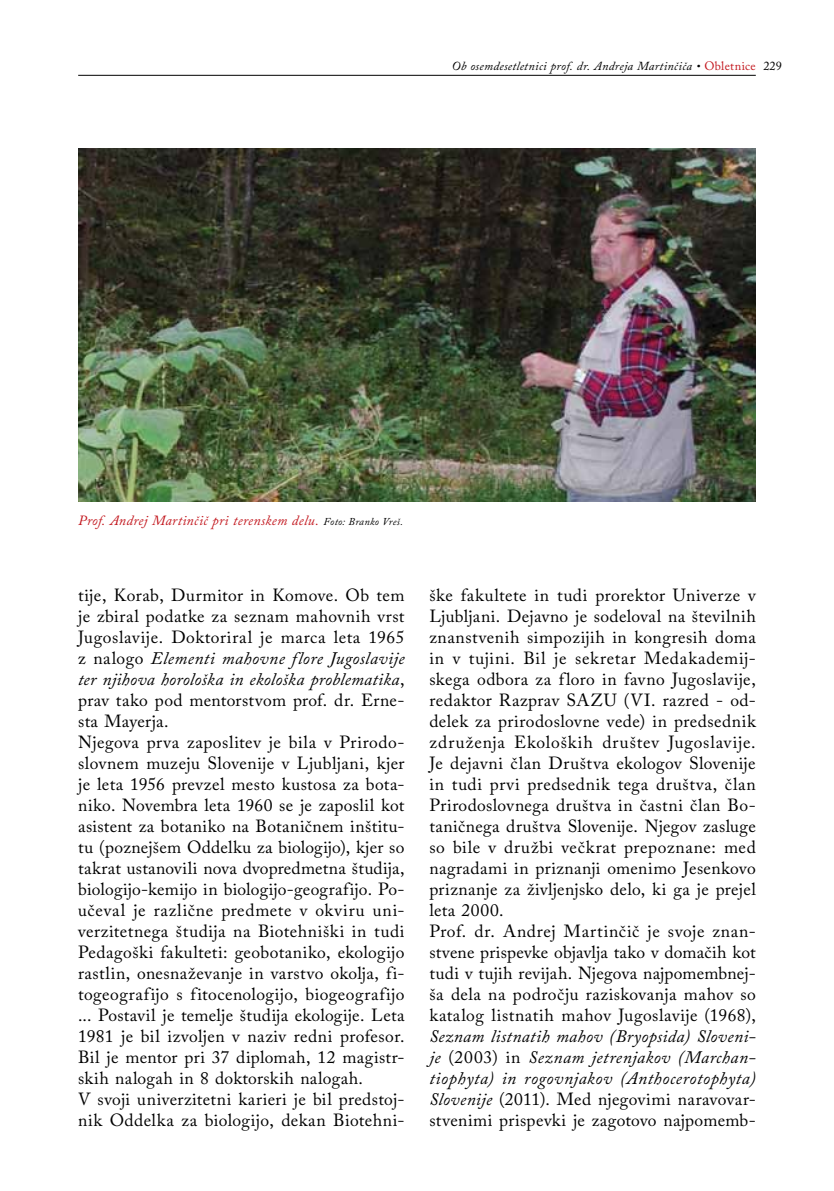
<style>
.page{position:relative;width:834px;height:1191px;background:#fff}
.page>*{position:absolute;margin:0;border:0;box-sizing:border-box;transform-origin:0 0}
.t1{font:17.5px/21px "Adobe Caslon Pro";letter-spacing:.025em;color:#000}
.t2{font:italic 17.5px/21px "Adobe Caslon Pro";letter-spacing:.03em;color:#000;text-align:justify}
.t3{font:italic 14px "Adobe Caslon Pro";letter-spacing:.025em;color:#c2151c}
.t4{font:italic 12.25px "Adobe Caslon Pro";letter-spacing:.025em;color:#000}
.s1{font-style:normal;color:#c2151c}
.s2{font-style:normal}
.s3{font-size:10.5px;color:#000}
.s4{font-style:italic}
</style>
<div class="page">
<hr style="left:78px;top:75px;width:677px;height:1px;background:#000">
<img style="left:78px;top:149px;width:677px;height:352px">
<p class="t4" style="left:452px;top:59px;width:331px">Ob osemdesetletnici prof. dr. Andreja Martinčiča • <span class="s1">Obletnice</span> <span class="s2">229</span></p>
<p class="t3" style="left:78px;top:512px;width:326px">Prof. Andrej Martinčič pri terenskem delu. <span class="s3">Foto: Branko Vreš.</span></p>
<p class="t1" style="left:78px;top:584px;width:328px">tije, Korab, Durmitor in Komove. Ob tem je zbiral podatke za seznam mahovnih vrst Jugoslavije. Doktoriral je marca leta 1965 z nalogo <span class="s4">Elementi mahovne flore Jugoslavije ter njihova horološka in ekološka problematika</span>, prav tako pod mentorstvom prof. dr. Erne&shy;sta Mayerja.<br>Njegova prva zaposlitev je bila v Prirodo&shy;slovnem muzeju Slovenije v Ljubljani, kjer je leta 1956 prevzel mesto kustosa za bota&shy;niko. Novembra leta 1960 se je zaposlil kot asistent za botaniko na Botaničnem inštitu&shy;tu (poznejšem Oddelku za biologijo), kjer so takrat ustanovili nova dvopredmetna študija, biologijo-kemijo in biologijo-geografijo. Po&shy;učeval je različne predmete v okviru uni&shy;verzitetnega študija na Biotehniški in tudi Pedagoški fakulteti: geobotaniko, ekologijo rastlin, onesnaževanje in varstvo okolja, fi&shy;togeografijo s fitocenologijo, biogeografijo ... Postavil je temelje študija ekologije. Leta 1981 je bil izvoljen v naziv redni profesor.<br>Bil je mentor pri 37 diplomah, 12 magistr&shy;skih nalogah in 8 doktorskih nalogah.<br>V svoji univerzitetni karieri je bil predstoj&shy;nik Oddelka za biologijo, dekan Biotehni-</p>
<p class="t1" style="left:429px;top:584px;width:328px">ške fakultete in tudi prorektor Univerze v Ljubljani. Dejavno je sodeloval na številnih znanstvenih simpozijih in kongresih doma in v tujini. Bil je sekretar Medakademij&shy;skega odbora za floro in favno Jugoslavije, redaktor Razprav SAZU (VI. razred - od&shy;delek za prirodoslovne vede) in predsednik združenja Ekoloških društev Jugoslavije.<br>Je dejavni član Društva ekologov Slovenije in tudi prvi predsednik tega društva, član Prirodoslovnega društva in častni član Bo&shy;taničnega društva Slovenije. Njegov zasluge so bile v družbi večkrat prepoznane: med nagradami in priznanji omenimo Jesenkovo priznanje za življenjsko delo, ki ga je prejel leta 2000.<br>Prof. dr. Andrej Martinčič je svoje znan&shy;stvene prispevke objavlja tako v domačih kot tudi v tujih revijah. Njegova najpomembnej&shy;ša dela na področju raziskovanja mahov so katalog listnatih mahov Jugoslavije (1968),</p>
<p class="t2" style="left:429px;top:1025px;width:328px">Seznam listnatih mahov (Bryopsida) Sloveni&shy;je <span class="s2">(2003) in</span> Seznam jetrenjakov (Marchan&shy;tiophyta) in rogovnjakov (Anthocerotophyta)<br>Slovenije <span class="s2">(2011). Med njegovimi naravovar&shy;stvenimi prispevki je zagotovo najpomemb-</span></p>
</div>
